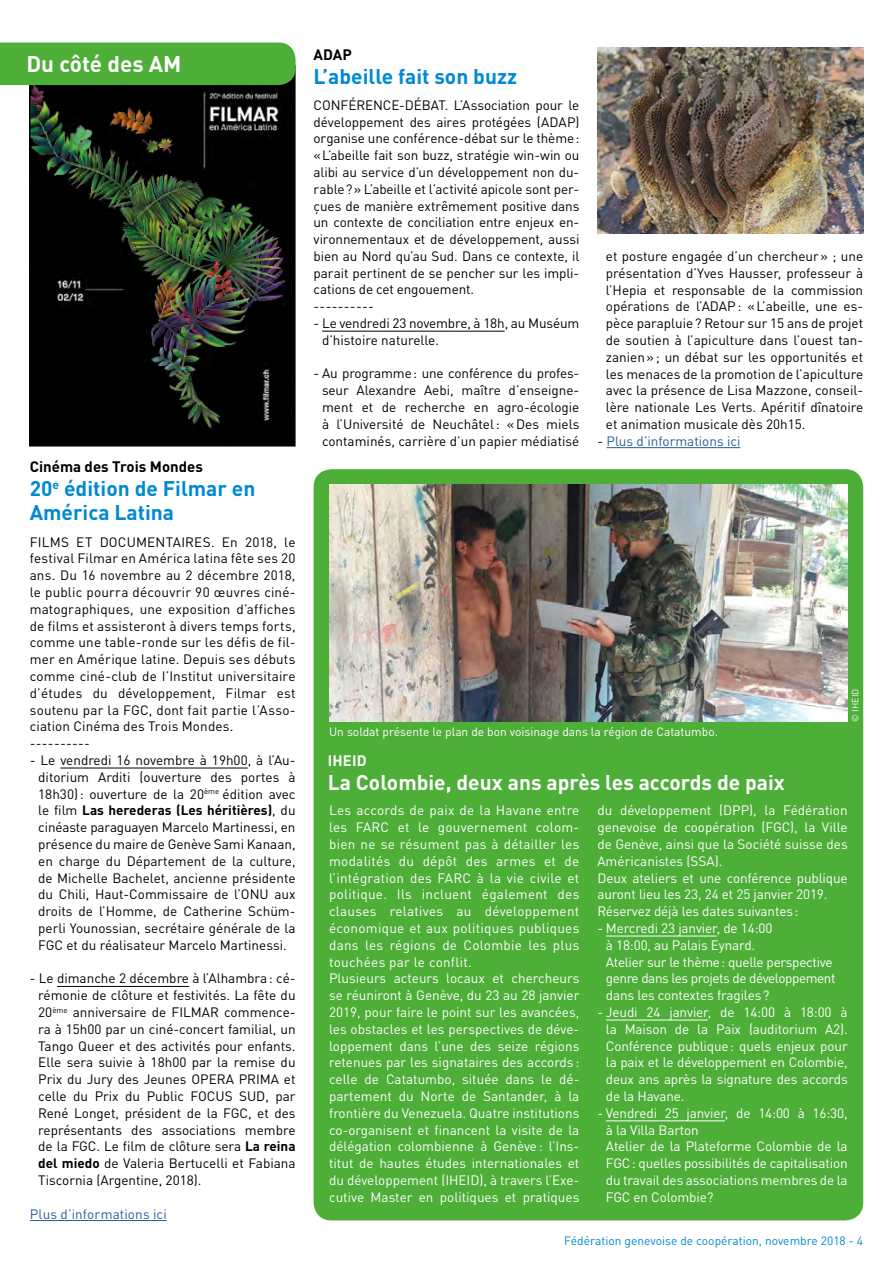
<style>
.page{position:relative;width:893px;height:1263px;background:#fff}
.page>*{position:absolute;margin:0;border:0;box-sizing:border-box;transform-origin:0 0}
.t1{font:700 22.5px "DINOT";color:#fff}
.t2{font:700 21px/24px "DINOT";color:#008ad1}
.t3{font:700 21px "DINOT";color:#fff}
.t4{font:700 15px "DIN";color:#000}
.t5{font:700 15px "DINOT";letter-spacing:.01em;color:#fff}
.t6{font:700 15px "DINOT";color:#000}
.t7{font:13.5px/16.8px "DINOT";color:#000;text-align:justify}
.t8{font:13.5px/16.8px "DINOT";color:#fff}
.t9{font:13.5px/16.8px "DINOT";letter-spacing:-.02em;color:#fff}
.t10{font:13.5px "DINOT";color:#275b9b}
.t11{font:700 13.5px "DIN";color:#000}
.t12{font:12px "DINOT";color:#fff}
.t13{font:12px "DINOT";color:#008ad1}
.t14{font:9px "DINOT";color:#fff}
.s1{font-family:"DINOT";font-weight:400}
.s2{font-family:"DIN";font-weight:700}
.s3{color:#000}
</style>
<div class="page">
<hr style="left:60px;top:768px;width:188px;height:1px;background:#000">
<hr style="left:57px;top:986px;width:132px;height:1px;background:#000">
<hr style="left:30px;top:1220px;width:137px;height:1px;background:#275b9b">
<hr style="left:322px;top:331px;width:183px;height:1px;background:#000">
<img style="left:32px;top:85px;width:261px;height:358px">
<div style="left:29px;top:65px;width:267px;height:381px;border:2px solid #000"></div>
<img style="left:597px;top:48px;width:266px;height:186px">
<div style="left:0;top:43px;width:296px;height:42px;background:#4dae38"></div>
<hr style="left:606px;top:447px;width:134px;height:1px;background:#275b9b">
<div style="left:314px;top:469px;width:549px;height:751px;background:#4dae38;border-radius:18px"></div>
<hr style="left:606px;top:936px;width:111px;height:1px;background:#fff">
<hr style="left:606px;top:1020px;width:102px;height:1px;background:#fff">
<hr style="left:606px;top:1120px;width:119px;height:1px;background:#fff">
<img style="left:329px;top:485px;width:519px;height:236px">
<h1 class="t1" style="left:26px;top:50px;width:157px">Du côté des AM</h1>
<p class="t4" style="left:30px;top:457px;width:175px">Cinéma des Trois Mondes</p>
<h2 class="t2" style="left:30px;top:476px;width:227px">20<sup>e</sup> édition de Filmar en<br>América Latina</h2>
<p class="t7" style="left:30px;top:533px;width:267px;text-align:left">FILMS ET DOCUMENTAIRES. En 2018, le festival Filmar en América latina fête ses 20 ans. Du 16 novembre au 2 décembre 2018, le public pourra découvrir 90 œuvres ciné&shy;matographiques, une exposition d’affiches de films et assisteront à divers temps forts, comme une table-ronde sur les défis de fil&shy;mer en Amérique latine. Depuis ses débuts comme ciné-club de I’Institut universitaire d’études du développement, Filmar est soutenu par la FGC, dont fait partie l’Asso&shy;ciation Cinéma des Trois Mondes. ----------</p>
<p class="t7" style="left:38px;top:751px;width:259px;text-indent:-9px">- Le vendredi 16 novembre à 19h00, à l’Au&shy;ditorium Arditi (ouverture des portes à 18h30): ouverture de la 20<sup>ème</sup> édition avec</p>
<p class="t11" style="left:38px;top:802px;width:259px"><span class="s1">le film</span> Las herederas (Les héritières)<span class="s1">, du</span></p>
<p class="t7" style="left:38px;top:819px;width:259px">cinéaste paraguayen Marcelo Martinessi, en présence du maire de Genève Sami Kanaan, en charge du Département de la culture, de Michelle Bachelet, ancienne présidente du Chili, Haut-Commissaire de l’ONU aux droits de l’Homme, de Catherine Schüm&shy;perli Younossian, secrétaire générale de la FGC et du réalisateur Marcelo Martinessi.</p>
<p class="t7" style="left:38px;top:970px;width:259px;text-indent:-9px">- Le dimanche 2 décembre à l’Alhambra: cé&shy;rémonie de clôture et festivités. La fête du 20<sup>ème</sup> anniversaire de FILMAR commence&shy;ra à 15h00 par un ciné-concert familial, un Tango Queer et des activités pour enfants.<br>Elle sera suivie à 18h00 par la remise du Prix du Jury des Jeunes OPERA PRIMA et celle du Prix du Public FOCUS SUD, par René Longet, président de la FGC, et des représentants des associations membre de la FGC. Le film de clôture sera <span class="s2">La reina del miedo</span> de Valeria Bertucelli et Fabiana Tiscornia (Argentine, 2018).</p>
<p class="t10" style="left:30px;top:1205px;width:139px">Plus d’informations ici</p>
<p class="t6" style="left:314px;top:45px;width:40px">ADAP</p>
<h2 class="t2" style="left:314px;top:64px;width:205px">L’abeille fait son buzz</h2>
<p class="t7" style="left:314px;top:96px;width:267px;text-align:left">CONFÉRENCE-DÉBAT. L’Association pour le développement des aires protégées (ADAP) organise une conférence-débat sur le thème: «L’abeille fait son buzz, stratégie win-win ou alibi au service d’un développement non du&shy;rable?» L’abeille et l’activité apicole sont per&shy;çues de manière extrêmement positive dans un contexte de conciliation entre enjeux en&shy;vironnementaux et de développement, aussi bien au Nord qu’au Sud. Dans ce contexte, il parait pertinent de se pencher sur les impli&shy;cations de cet engouement.<br>----------</p>
<p class="t7" style="left:322px;top:315px;width:259px;text-indent:-9px">- Le vendredi 23 novembre, à 18h, au Muséum d’histoire naturelle.</p>
<p class="t7" style="left:322px;top:365px;width:259px;text-indent:-9px">- Au programme: une conférence du profes&shy;seur Alexandre Aebi, maître d’enseigne&shy;ment et de recherche en agro-écologie à l’Université de Neuchâtel: «Des miels contaminés, carrière d’un papier médiatisé</p>
<p class="t7" style="left:606px;top:247px;width:259px">et posture engagée d’un chercheur» ; une présentation d’Yves Hausser, professeur à l’Hepia et responsable de la commission opérations de l’ADAP: «L’abeille, une es&shy;pèce parapluie? Retour sur 15 ans de projet de soutien à l’apiculture dans l’ouest tan&shy;zanien»; un débat sur les opportunités et les menaces de la promotion de l’apiculture avec la présence de Lisa Mazzone, conseil&shy;lère nationale Les Verts. Apéritif dînatoire et animation musicale dès 20h15.</p>
<p class="t10" style="left:597px;top:432px;width:145px"><span class="s3">-</span> Plus d’informations ici</p>
<p class="t14" style="left:849px;top:722px;width:34px;rotate:-90deg">© IHEID</p>
<p class="t12" style="left:329px;top:724px;width:390px">Un soldat présente le plan de bon voisinage dans la région de Catatumbo.</p>
<p class="t5" style="left:328px;top:751px;width:40px">IHEID</p>
<h2 class="t3" style="left:328px;top:769px;width:459px">La Colombie, deux ans après les accords de paix</h2>
<p class="t8" style="left:329px;top:802px;width:252px">Les accords de paix de la Havane entre les FARC et le gouvernement colom&shy;bien ne se résument pas à détailler les modalités du dépôt des armes et de l’intégration des FARC à la vie civile et politique. Ils incluent également des clauses relatives au développement économique et aux politiques publiques dans les régions de Colombie les plus touchées par le conflit.<br>Plusieurs acteurs locaux et chercheurs se réuniront à Genève, du 23 au 28 janvier 2019, pour faire le point sur les avancées, les obstacles et les perspectives de déve&shy;loppement dans l’une des seize régions retenues par les signataires des accords : celle de Catatumbo, située dans le dé&shy;partement du Norte de Santander, à la frontière du Venezuela. Quatre institutions co-organisent et financent la visite de la délégation colombienne à Genève: l’Ins&shy;titut de hautes études internationales et du développement (IHEID), à travers l’Exe&shy;cutive Master en politiques et pratiques</p>
<p class="t8" style="left:597px;top:802px;width:252px">du développement (DPP), la Fédération genevoise de coopération (FGC), la Ville de Genève, ainsi que la Société suisse des Américanistes (SSA).<br>Deux ateliers et une conférence publique auront lieu les 23, 24 et 25 janvier 2019.<br>Réservez déjà les dates suivantes:</p>
<p class="t9" style="left:606px;top:919px;width:231px;text-indent:-9px">- Mercredi 23 janvier, de 14:00<br>à 18:00, au Palais Eynard.<br>Atelier sur le thème: quelle perspective genre dans les projets de développement dans les contextes fragiles?</p>
<p class="t8" style="left:606px;top:1003px;width:243px;text-align:justify;text-indent:-9px">- Jeudi 24 janvier, de 14:00 à 18:00 à la Maison de la Paix (auditorium A2).<br>Conférence publique: quels enjeux pour la paix et le développement en Colombie, deux ans après la signature des accords de la Havane.</p>
<p class="t8" style="left:606px;top:1104px;width:243px;text-indent:-9px">- Vendredi 25 janvier, de 14:00 à 16:30, à la Villa Barton<br>Atelier de la Plateforme Colombie de la FGC: quelles possibilités de capitalisation du travail des associations membres de la FGC en Colombie?</p>
<p class="t13" style="left:564px;top:1233px;width:300px">Fédération genevoise de coopération, novembre 2018 - 4</p>
</div>
